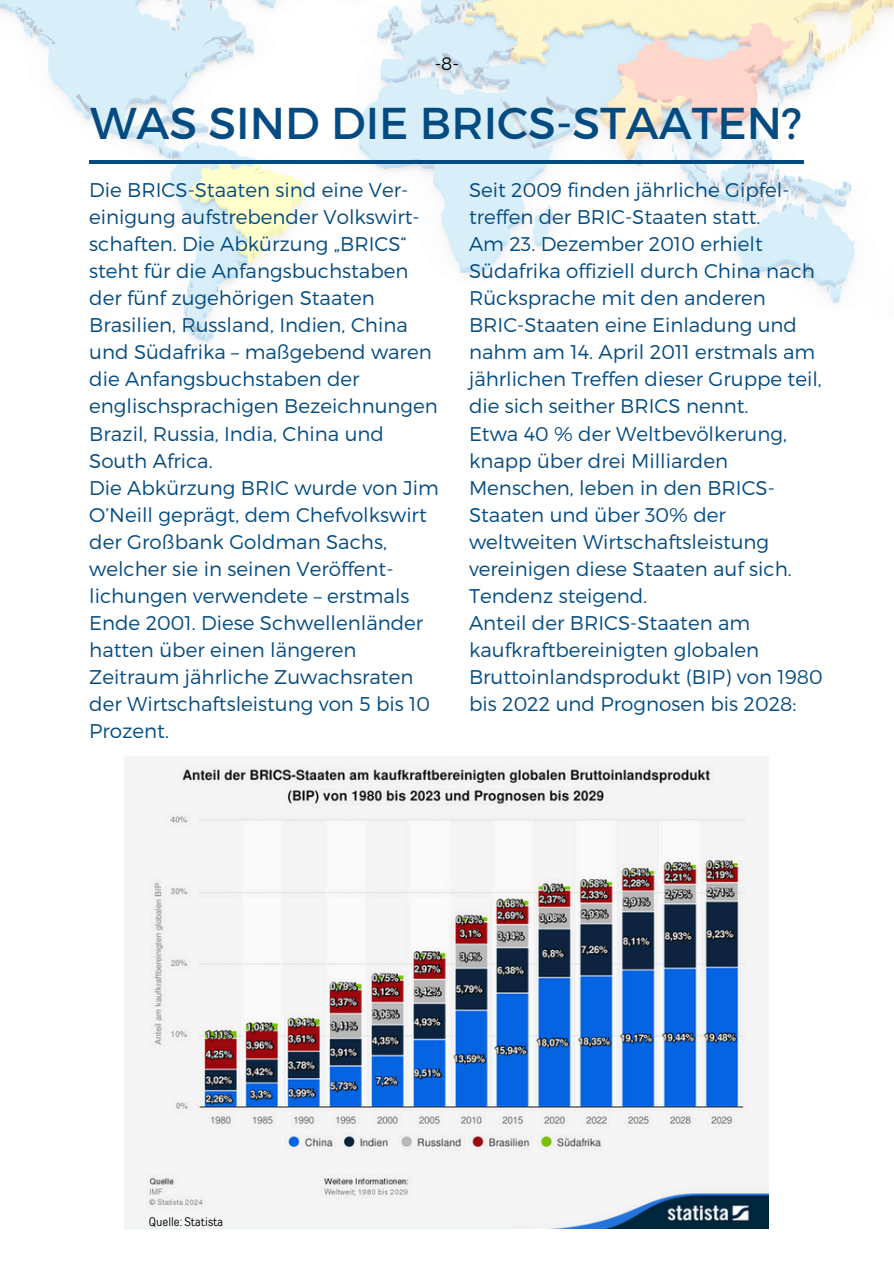
<style>
.page{position:relative;width:894px;height:1264px;background:#fff}
.page>*{position:absolute;margin:0;border:0;box-sizing:border-box;transform-origin:0 0}
.t1{font:44.55px "Montserrat";color:#044b82}
.t2{font:300 19.8px/27px "Montserrat";color:#044b82}
.t3{font:300 18px "Montserrat";color:#000}
.t4{font:12px "TT Rounds Condensed";color:#000}
</style>
<div class="page">
<img style="left:0;top:0;width:893px;height:343px">
<hr style="left:89px;top:160px;width:714px;height:3px;background:#044b82">
<img style="left:124px;top:765px;width:644px;height:463px">
<h2 class="t3" style="left:434px;top:52px;width:26px">-8-</h2>
<h1 class="t1" style="left:90px;top:94px;width:713px">WAS SIND DIE BRICS-STAATEN?</h1>
<p class="t2" style="left:89px;top:176px;width:351px">Die BRICS-Staaten sind eine Ver&shy;einigung aufstrebender Volkswirt&shy;schaften. Die Abkürzung „BRICS“ steht für die Anfangsbuchstaben der fünf zugehörigen Staaten<br>Brasilien, Russland, Indien, China und Südafrika – maßgebend waren die Anfangsbuchstaben der englischsprachigen Bezeichnungen<br>Brazil, Russia, India, China und<br>South Africa.<br>Die Abkürzung BRIC wurde von Jim<br>O’Neill geprägt, dem Chefvolkswirt der Großbank Goldman Sachs, welcher sie in seinen Veröffent&shy;lichungen verwendete – erstmals<br>Ende 2001. Diese Schwellenländer hatten über einen längeren<br>Zeitraum jährliche Zuwachsraten der Wirtschaftsleistung von 5 bis 10<br>Prozent.</p>
<h2 class="t2" style="left:469px;top:176px;width:355px">Seit 2009 finden jährliche Gipfel&shy;treffen der BRIC-Staaten statt.<br>Am 23. Dezember 2010 erhielt<br>Südafrika offiziell durch China nach<br>Rücksprache mit den anderen<br>BRIC-Staaten eine Einladung und nahm am 14. April 2011 erstmals am jährlichen Treffen dieser Gruppe teil, die sich seither BRICS nennt.<br>Etwa 40 % der Weltbevölkerung, knapp über drei Milliarden<br>Menschen, leben in den BRICS-<br>Staaten und über 30% der weltweiten Wirtschaftsleistung vereinigen diese Staaten auf sich.<br>Tendenz steigend.<br>Anteil der BRICS-Staaten am kaufkraftbereinigten globalen<br>Bruttoinlandsprodukt (BIP) von 1980 bis 2022 und Prognosen bis 2028:</h2>
<h2 class="t4" style="left:149px;top:1214px;width:76px">Quelle: Statista</h2>
</div>
